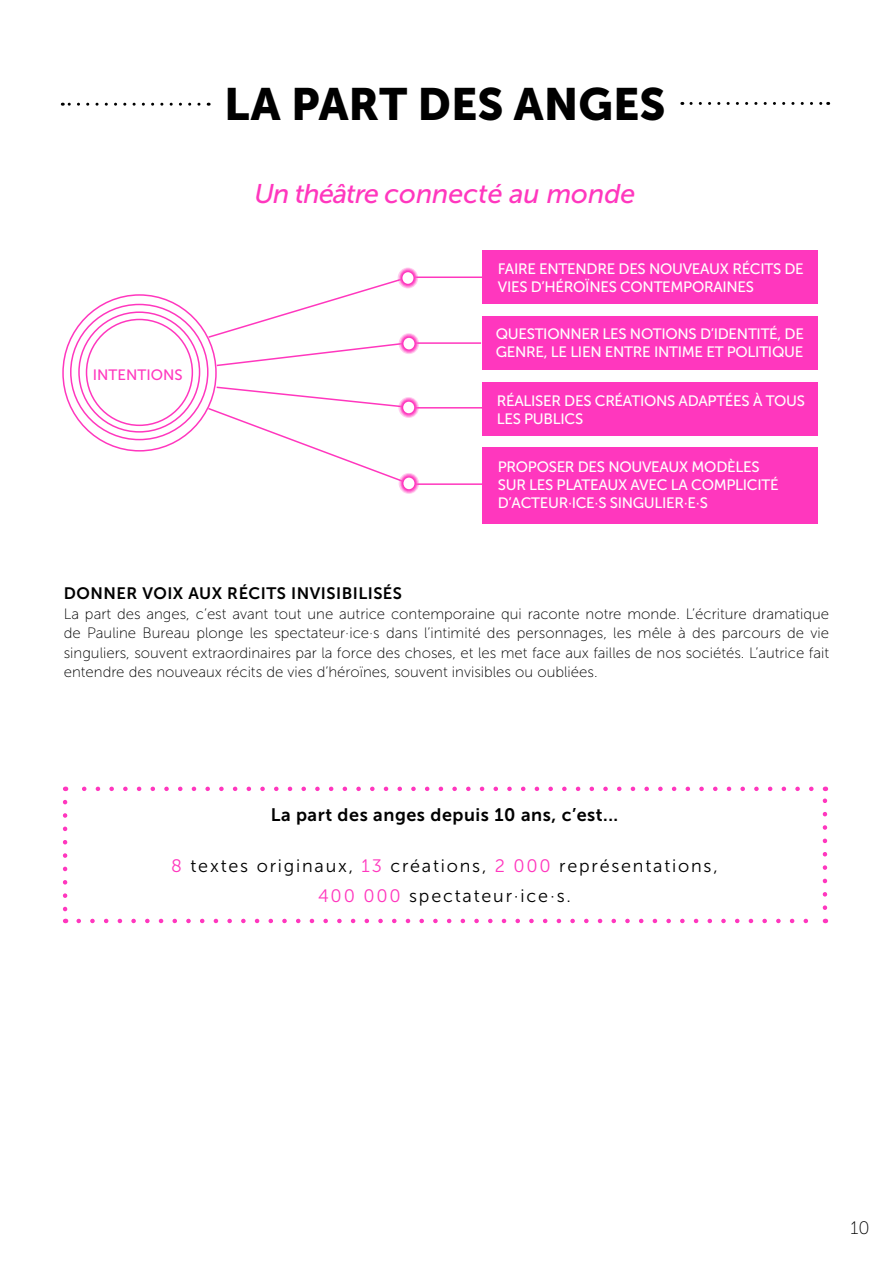
<style>
.page{position:relative;width:893px;height:1263px;background:#fff}
.page>*{position:absolute;margin:0;border:0;box-sizing:border-box;transform-origin:0 0}
.t1{font:45px "Museo Sans 900";color:#000}
.t2{font:italic 27px "Museo Sans 500";color:#ff37be}
.t3{font:18px/30px "Museo Sans 300";letter-spacing:.1em;color:#000;text-align:center}
.t4{font:18px "Museo Sans 700";letter-spacing:.03em;color:#000}
.t5{font:18px "Museo Sans 100";color:#000}
.t6{font:16.5px "Museo Sans 700";letter-spacing:.03em;color:#000}
.t7{font:15px/19.5px "Museo Sans 100";color:#000;text-align:justify}
.t8{font:15px/18px "Museo Sans 500";letter-spacing:-.02em;color:#fff}
.t9{font:15px "Museo Sans 500";color:#ff37be}
.s1{color:#ff37be}
</style>
<div class="page">
<svg style="left:79px;top:919px;width:729px;height:4px"></svg>
<svg style="left:82px;top:787px;width:729px;height:4px"></svg>
<svg style="left:63px;top:802px;width:4px;height:121px"></svg>
<svg style="left:823px;top:787px;width:4px;height:121px"></svg>
<div style="left:78px;top:311px;width:122px;height:122px;border:2px solid #ff37be;border-radius:50%"></div>
<div style="left:86px;top:319px;width:107px;height:107px;border:2px solid #ff37be;border-radius:50%"></div>
<div style="left:482px;top:250px;width:336px;height:53px;background:#ff37be"></div>
<div style="left:482px;top:316px;width:336px;height:53px;background:#ff37be"></div>
<div style="left:482px;top:382px;width:336px;height:53px;background:#ff37be"></div>
<div style="left:482px;top:448px;width:336px;height:76px;background:#ff37be"></div>
<svg style="left:206px;top:386px;width:209px;height:99px"></svg>
<svg style="left:207px;top:276px;width:199px;height:91px"></svg>
<hr style="left:410px;top:276px;width:73px;height:2px;background:#ff37be">
<hr style="left:408px;top:342px;width:73px;height:2px;background:#ff37be">
<hr style="left:409px;top:407px;width:73px;height:2px;background:#ff37be">
<hr style="left:410px;top:483px;width:73px;height:2px;background:#ff37be">
<div style="left:398px;top:267px;width:20px;height:22px;border:2px solid #ff37be;border-radius:50%"></div>
<div style="left:399px;top:269px;width:18px;height:18px;border:2px solid #ff37be;border-radius:50%"></div>
<div style="left:400px;top:270px;width:16px;height:16px;border:2px solid #ff37be;border-radius:50%"></div>
<div style="left:402px;top:271px;width:12px;height:14px;background:#fff;border-radius:50%"></div>
<div style="left:401px;top:271px;width:14px;height:14px;border:2px solid #ff37be;border-radius:50%"></div>
<div style="left:399px;top:334px;width:19px;height:19px;background:#ffc9ec;border-radius:50%"></div>
<div style="left:399px;top:333px;width:20px;height:21px;border:2px solid #ff37be;border-radius:50%"></div>
<div style="left:400px;top:334px;width:18px;height:19px;border:2px solid #ff37be;border-radius:50%"></div>
<div style="left:401px;top:335px;width:16px;height:17px;border:2px solid #ff37be;border-radius:50%"></div>
<div style="left:403px;top:337px;width:12px;height:13px;background:#fff;border-radius:50%"></div>
<div style="left:402px;top:336px;width:14px;height:15px;border:2px solid #ff37be;border-radius:50%"></div>
<div style="left:399px;top:398px;width:19px;height:19px;background:#ffc6ec;border-radius:50%"></div>
<div style="left:398px;top:397px;width:21px;height:21px;border:2px solid #ff37be;border-radius:50%"></div>
<div style="left:400px;top:398px;width:18px;height:19px;border:2px solid #ff37be;border-radius:50%"></div>
<div style="left:401px;top:399px;width:16px;height:17px;border:2px solid #ff37be;border-radius:50%"></div>
<div style="left:402px;top:401px;width:13px;height:13px;background:#fff;border-radius:50%"></div>
<div style="left:402px;top:400px;width:14px;height:15px;border:2px solid #ff37be;border-radius:50%"></div>
<div style="left:399px;top:474px;width:19px;height:19px;background:#ffc9ec;border-radius:50%"></div>
<div style="left:399px;top:473px;width:20px;height:21px;border:2px solid #ff37be;border-radius:50%"></div>
<div style="left:400px;top:474px;width:18px;height:19px;border:2px solid #ff37be;border-radius:50%"></div>
<div style="left:401px;top:475px;width:16px;height:17px;border:2px solid #ff37be;border-radius:50%"></div>
<div style="left:403px;top:477px;width:12px;height:13px;background:#fff;border-radius:50%"></div>
<div style="left:402px;top:476px;width:14px;height:15px;border:2px solid #ff37be;border-radius:50%"></div>
<svg style="left:62px;top:103px;width:137px;height:3px"></svg>
<svg style="left:691px;top:102px;width:138px;height:3px"></svg>
<h1 class="t1" style="left:224px;top:79px;width:443px">LA PART DES ANGES</h1>
<h2 class="t2" style="left:255px;top:179px;width:382px">Un théâtre connecté au monde</h2>
<p class="t9" style="left:93px;top:367px;width:91px">INTENTIONS</p>
<p class="t8" style="left:498px;top:260px;width:308px">FAIRE ENTENDRE DES NOUVEAUX RÉCITS DE<br>VIES D’HÉROÏNES CONTEMPORAINES</p>
<p class="t8" style="left:496px;top:325px;width:310px">QUESTIONNER LES NOTIONS D’IDENTITÉ, DE<br>GENRE, LE LIEN ENTRE INTIME ET POLITIQUE</p>
<p class="t8" style="left:497px;top:392px;width:310px">RÉALISER DES CRÉATIONS ADAPTÉES À TOUS<br>LES PUBLICS</p>
<p class="t8" style="left:498px;top:458px;width:282px">PROPOSER DES NOUVEAUX MODÈLES<br>SUR LES PLATEAUX AVEC LA COMPLICITÉ<br>D’ACTEUR·ICE·S SINGULIER·E·S</p>
<p class="t6" style="left:64px;top:584px;width:340px">DONNER VOIX AUX RÉCITS INVISIBILISÉS</p>
<p class="t7" style="left:64px;top:604px;width:767px">La part des anges, c’est avant tout une autrice contemporaine qui raconte notre monde. L’écriture dramatique de Pauline Bureau plonge les spectateur·ice·s dans l’intimité des personnages, les mêle à des parcours de vie singuliers, souvent extraordinaires par la force des choses, et les met face aux failles de nos sociétés. L’autrice fait entendre des nouveaux récits de vies d’héroïnes, souvent invisibles ou oubliées.</p>
<p class="t4" style="left:271px;top:804px;width:349px">La part des anges depuis 10 ans, c’est...</p>
<p class="t3" style="left:171px;top:851px;width:548px"><span class="s1">8</span> textes originaux, <span class="s1">13</span> créations, <span class="s1">2 000</span> représentations,<br><span class="s1">400 000</span> spectateur·ice·s.</p>
<p class="t5" style="left:850px;top:1218px;width:21px">10</p>
</div>
